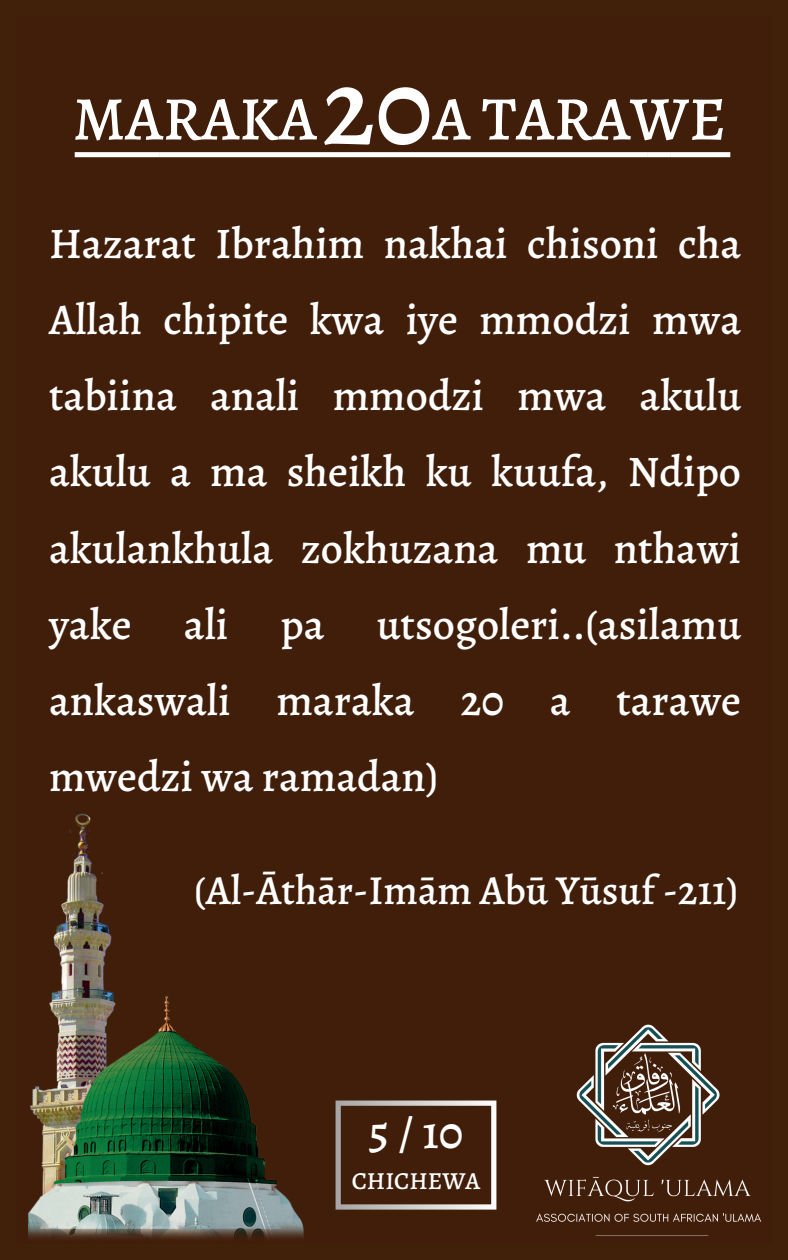
<style>
.page{position:relative;width:788px;height:1260px;background:#411e0a}
.page>*{position:absolute;margin:0;border:0;box-sizing:border-box;transform-origin:0 0}
.t1{font:500 111.3px "Alegreya";color:#fff}
.t2{font:500 62.12px "Alegreya";color:#fff}
.t3{font:500 47.25px "Alegreya";color:#fff}
.t4{font:500 43.75px/76.1px "Alegreya";color:#fff;text-align:justify}
.t5{font:500 41.3px "Alegreya";color:#fff}
.t6{font:500 24.5px "Alegreya";color:#fff}
</style>
<div class="page">
<p class="t2" style="left:73px;top:76px;width:245px">MARAKA</p>
<p class="t1" style="left:321px;top:31px;width:113px">20</p>
<p class="t2" style="left:433px;top:76px;width:294px">A TARAWE</p>
<h2 class="t4" style="left:49px;top:205px;width:693px">Hazarat Ibrahim nakhai chisoni cha Allah chipite kwa iye mmodzi mwa tabiina anali mmodzi mwa akulu akulu a ma sheikh ku kuufa, Ndipo akulankhula zokhuzana mu nthawi yake ali pa utsogoleri..(asilamu ankaswali maraka 20 a tarawe mwedzi wa ramadan)</h2>
<p class="t5" style="left:194px;top:862px;width:545px">(Al-Āthār-Imām Abū Yūsuf -211)</p>
<h1 class="t3" style="left:369px;top:1100px;width:96px">5/10</h1>
<h3 class="t6" style="left:352px;top:1164px;width:130px">CHICHEWA</h3>
</div>
